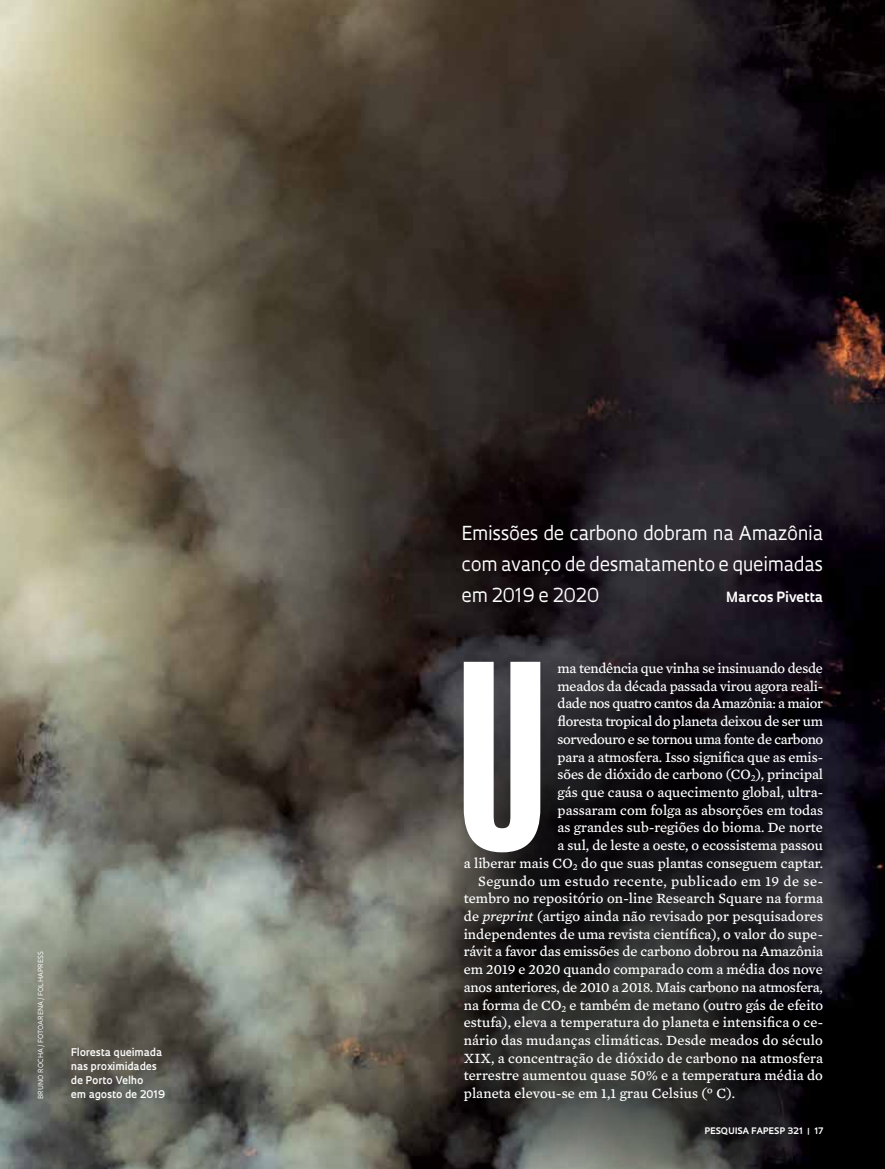
<style>
.page{position:relative;width:885px;height:1169px;background:#fff}
.page>*{position:absolute;margin:0;border:0;box-sizing:border-box;transform-origin:0 0}
.t1{font:240.75px "Swiss 924 BT Regular B";color:#fff}
.t2{font:18.75px/30.9px "Oculum";letter-spacing:-.02em;color:#fff;text-align:justify}
.t3{font:14.4px "Mercury Text G4";color:#fff}
.t4{font:14.4px "Mercury Text G4";letter-spacing:-.025em;color:#fff}
.t5{font:14.4px "Mercury Text G4";letter-spacing:.03em;color:#fff}
.t6{font:14.4px "Mercury Text G4";letter-spacing:-.02em;color:#fff}
.t7{font:700 13.65px "Oculum";letter-spacing:-.005em;color:#fff}
.t8{font:600 10.35px/14.1px "Oculum";color:#fff}
.t9{font:700 8.7px "Oculum";letter-spacing:.015em;color:#fff}
.t10{font:6.75px "Oculum";letter-spacing:.015em;color:#fff}
.s1{font-style:italic}
</style>
<div class="page">
<img style="left:0;top:0;width:885px;height:1168px">
<svg style="left:447px;top:655px;width:376px;height:513px;background:#252425"></svg>
<p class="t10" style="left:36px;top:1098px;width:149px;rotate:-90deg">BRUNO ROCHA/FOTOARENA /FOLHAPRESS</p>
<p class="t8" style="left:71px;top:1044px;width:93px">Floresta queimada nas proximidades de Porto Velho</p>
<p class="t8" style="left:71px;top:1086px;width:96px">em agosto de 2019</p>
<h2 class="t2" style="left:462px;top:517px;width:363px">Emissões de carbono dobram na Amazônia com avanço de desmatamento e queimadas em 2019 e 2020</h2>
<p class="t7" style="left:726px;top:588px;width:99px">Marcos Pivetta</p>
<h1 class="t1" style="left:456px;top:613px;width:93px">U</h1>
<p class="t6" style="left:558px;top:657px;width:267px">ma tendência que vinha se insinuando desde</p>
<p class="t3" style="left:558px;top:675px;width:267px">meados da década passada virou agora reali-</p>
<p class="t4" style="left:558px;top:693px;width:267px">dade nos quatro cantos da Amazônia: a maior</p>
<p class="t3" style="left:558px;top:711px;width:267px">floresta tropical do planeta deixou de ser um</p>
<p class="t4" style="left:558px;top:728px;width:267px">sorvedouro e se tornou uma fonte de carbono</p>
<p class="t3" style="left:558px;top:746px;width:267px">para a atmosfera. Isso significa que as emis-</p>
<p class="t3" style="left:558px;top:764px;width:267px">sões de dióxido de carbono (CO<sub>2</sub>), principal</p>
<p class="t3" style="left:558px;top:781px;width:267px">gás que causa o aquecimento global, ultra-</p>
<p class="t3" style="left:558px;top:799px;width:267px">passaram com folga as absorções em todas</p>
<p class="t3" style="left:558px;top:817px;width:267px">as grandes sub-regiões do bioma. De norte</p>
<p class="t3" style="left:558px;top:834px;width:267px">a sul, de leste a oeste, o ecossistema passou</p>
<p class="t3" style="left:464px;top:852px;width:361px">a liberar mais CO<sub>2</sub> do que suas plantas conseguem captar.</p>
<p class="t5" style="left:478px;top:870px;width:346px">Segundo um estudo recente, publicado em 19 de se-</p>
<p class="t3" style="left:464px;top:888px;width:361px">tembro no repositório on-line Research Square na forma</p>
<p class="t3" style="left:464px;top:905px;width:361px">de <span class="s1">preprint</span> (artigo ainda não revisado por pesquisadores</p>
<p class="t3" style="left:464px;top:923px;width:361px">independentes de uma revista científica), o valor do supe-</p>
<p class="t3" style="left:464px;top:941px;width:361px">rávit a favor das emissões de carbono dobrou na Amazônia</p>
<p class="t3" style="left:464px;top:958px;width:361px">em 2019 e 2020 quando comparado com a média dos nove</p>
<p class="t3" style="left:464px;top:976px;width:361px">anos anteriores, de 2010 a 2018. Mais carbono na atmosfera,</p>
<p class="t3" style="left:464px;top:994px;width:361px">na forma de CO<sub>2</sub> e também de metano (outro gás de efeito</p>
<p class="t3" style="left:464px;top:1011px;width:361px">estufa), eleva a temperatura do planeta e intensifica o ce-</p>
<p class="t3" style="left:464px;top:1029px;width:361px">nário das mudanças climáticas. Desde meados do século</p>
<p class="t3" style="left:464px;top:1047px;width:361px">XIX, a concentração de dióxido de carbono na atmosfera</p>
<p class="t3" style="left:464px;top:1065px;width:361px">terrestre aumentou quase 50% e a temperatura média do</p>
<p class="t3" style="left:464px;top:1082px;width:273px">planeta elevou-se em 1,1 grau Celsius (º C).</p>
<p class="t9" style="left:704px;top:1124px;width:120px">PESQUISA FAPESP 321 | 17</p>
</div>
